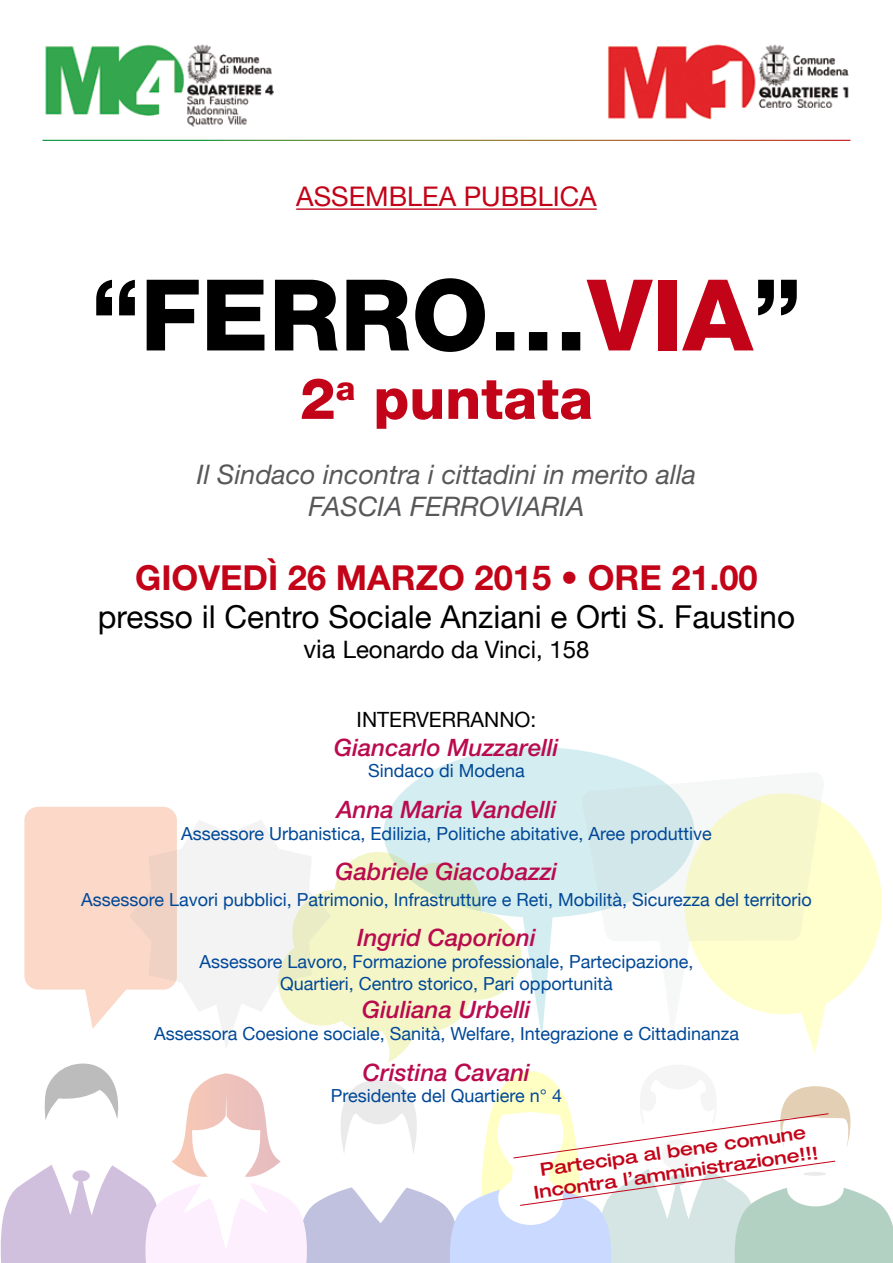
<style>
.page{position:relative;width:893px;height:1263px;background:#fff}
.page>*{position:absolute;margin:0;border:0;box-sizing:border-box;transform-origin:0 0}
.t1{font:800 99px "Helvetica Neue";color:#000}
.t2{font:800 57px "Helvetica Neue";color:#c20318}
.t3{font:700 34.5px "Helvetica Neue";color:#c20318}
.t4{font:31.5px "Helvetica Neue";color:#000}
.t5{font:italic 27px/32.4px "Helvetica Neue";color:#58585a;text-align:center}
.t6{font:27px "Helvetica Neue";color:#c20318}
.t7{font:italic 500 24px "Helvetica Neue";color:#b90b4e}
.t8{font:24px "Helvetica Neue";color:#000}
.t9{font:21px "Helvetica Neue";color:#000}
.t10{font:18px/21.6px "Helvetica Neue";color:#004897;text-align:center}
.t11{font:500 expanded 18px/21.6px "Helvetica Neue";color:#c20318;text-align:center}
.s1{color:#c20318}
.s2{font-size:25.5px}
</style>
<div class="page">
<svg style="left:810px;top:803px;width:72px;height:251px;fill:#ffffce"></svg>
<svg style="left:177px;top:820px;width:112px;height:228px;fill:#f3f3f3"></svg>
<svg style="left:694px;top:793px;width:130px;height:246px;fill:#f6f7ce"></svg>
<svg style="left:278px;top:852px;width:135px;height:211px;fill:#f4f6c8"></svg>
<svg style="left:384px;top:747px;width:310px;height:292px"></svg>
<svg style="left:24px;top:807px;width:153px;height:222px"></svg>
<hr style="left:296px;top:208px;width:301px;height:2px;background:#c20318">
<img style="left:45px;top:44px;width:229px;height:83px">
<img style="left:608px;top:44px;width:241px;height:76px">
<svg style="left:0;top:1063px;width:893px;height:200px"></svg>
<h3 class="t6" style="left:296px;top:181px;width:302px">ASSEMBLEA PUBBLICA</h3>
<h1 class="t1" style="left:91px;top:256px;width:713px">“FERRO…<span class="s1">VIA</span>”</h1>
<h2 class="t2" style="left:300px;top:365px;width:295px">2<sup>a</sup> puntata</h2>
<h3 class="t5" style="left:197px;top:457px;width:501px">Il Sindaco incontra i cittadini in merito alla<br>FASCIA FERROVIARIA</h3>
<h3 class="t3" style="left:135px;top:556px;width:624px">GIOVEDì 26 MARZO 2015 • ORE 21.00</h3>
<h3 class="t4" style="left:98px;top:598px;width:699px">presso il Centro Sociale Anziani e Orti S. Faustino</h3>
<h3 class="t8" style="left:303px;top:635px;width:287px"><span class="s2">via</span> Leonardo da Vinci, 158</h3>
<p class="t9" style="left:357px;top:707px;width:181px">INTERVERRANNO:</p>
<h3 class="t7" style="left:334px;top:733px;width:226px">Giancarlo Muzzarelli</h3>
<p class="t10" style="left:368px;top:760px;width:158px">Sindaco di Modena</p>
<h3 class="t7" style="left:337px;top:795px;width:221px">Anna Maria Vandelli</h3>
<p class="t10" style="left:181px;top:822px;width:532px">Assessore Urbanistica, Edilizia, Politiche abitative, Aree produttive</p>
<h3 class="t7" style="left:336px;top:857px;width:223px">Gabriele Giacobazzi</h3>
<p class="t10" style="left:81px;top:888px;width:732px">Assessore Lavori pubblici, Patrimonio, Infrastrutture e Reti, Mobilità, Sicurezza del territorio</p>
<h3 class="t7" style="left:357px;top:923px;width:180px">Ingrid Caporioni</h3>
<p class="t10" style="left:199px;top:950px;width:495px">Assessore Lavoro, Formazione professionale, Partecipazione,<br>Quartieri, Centro storico, Pari opportunità</p>
<h3 class="t7" style="left:362px;top:995px;width:170px">Giuliana Urbelli</h3>
<p class="t10" style="left:154px;top:1022px;width:586px">Assessora Coesione sociale, Sanità, Welfare, Integrazione e Cittadinanza</p>
<h3 class="t7" style="left:363px;top:1058px;width:169px">Cristina Cavani</h3>
<p class="t10" style="left:331px;top:1085px;width:233px">Presidente del Quartiere n° 4</p>
<p class="t11" style="left:529px;top:1160px;width:288px;rotate:-8deg">Partecipa al bene comune<br>Incontra l’amministrazione!!!</p>
</div>
